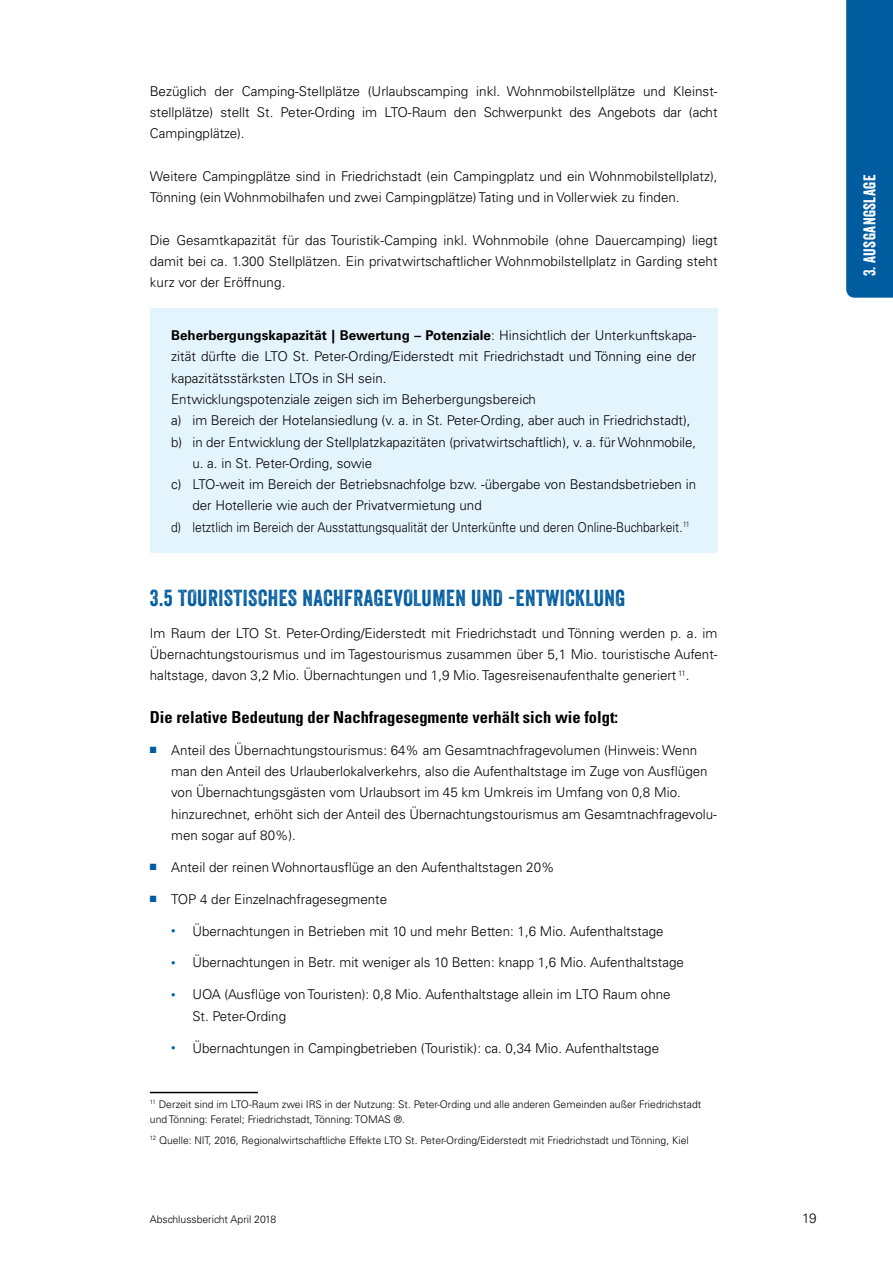
<style>
.page{position:relative;width:893px;height:1263px;background:#fff}
.page>*{position:absolute;margin:0;border:0;box-sizing:border-box;transform-origin:0 0}
.t1{font:22.5px "Veneer";letter-spacing:.02em;color:#005b9f}
.t2{font:700 condensed 16.5px "Univers LT Std";color:#000}
.t3{font:16.5px "Veneer";letter-spacing:.02em;color:#fff}
.t4{font:300 13.5px/21.3px "Univers LT Std";color:#000;text-align:justify}
.t5{font:300 13.5px "Univers LT Std";color:#000;scale:.9 1}
.t6{font:700 13.5px "Univers LT Std";color:#000}
.t7{font:300 10.5px/15px "Univers LT Std";color:#000}
.s1{font-weight:300}
.s2{color:#005b9f}
.s3{font-size:9px;color:#005b9f}
</style>
<div class="page">
<div style="left:150px;top:308px;width:568px;height:245px;background:#e4f4fd"></div>
<div style="left:846px;top:0;width:47px;height:298px;background:#005b9f"></div>
<hr style="left:150px;top:1092px;width:108px;height:1px;background:#000">
<p class="t4" style="left:150px;top:80px;width:569px">Bezüglich der Camping-Stellplätze (Urlaubscamping inkl. Wohnmobilstellplätze und Kleinst&shy;stellplätze) stellt St. Peter-Ording im LTO-Raum den Schwerpunkt des Angebots dar (acht Campingplätze).</p>
<p class="t4" style="left:150px;top:165px;width:569px">Weitere Campingplätze sind in Friedrichstadt (ein Campingplatz und ein Wohnmobilstellplatz),<br>Tönning (ein Wohnmobilhafen und zwei Campingplätze) Tating und in Vollerwiek zu finden.</p>
<p class="t4" style="left:150px;top:229px;width:569px">Die Gesamtkapazität für das Touristik-Camping inkl. Wohnmobile (ohne Dauercamping) liegt damit bei ca. 1.300 Stellplätzen. Ein privatwirtschaftlicher Wohnmobilstellplatz in Garding steht kurz vor der Eröffnung.</p>
<p class="t6" style="left:171px;top:327px;width:527px">Beherbergungskapazität | Bewertung – Potenziale<span class="s1">: Hinsichtlich der Unterkunftskapa-</span></p>
<p class="t4" style="left:171px;top:346px;width:527px">zität dürfte die LTO St. Peter-Ording/Eiderstedt mit Friedrichstadt und Tönning eine der</p>
<p class="t4" style="left:171px;top:367px;width:217px">kapazitätsstärksten LTOs in SH sein.</p>
<p class="t4" style="left:171px;top:389px;width:366px">Entwicklungspotenziale zeigen sich im Beherbergungsbereich</p>
<p class="t4" style="left:171px;top:410px;width:521px">a) im Bereich der Hotelansiedlung (v. a. in St. Peter-Ording, aber auch in Friedrichstadt),</p>
<p class="t4" style="left:171px;top:431px;width:527px">b) in der Entwicklung der Stellplatzkapazitäten (privatwirtschaftlich), v. a. für Wohnmobile,</p>
<p class="t4" style="left:192px;top:452px;width:181px">u. a. in St. Peter-Ording, sowie</p>
<p class="t4" style="left:171px;top:474px;width:527px">c) LTO-weit im Bereich der Betriebsnachfolge bzw. -übergabe von Bestandsbetrieben in</p>
<p class="t4" style="left:192px;top:495px;width:291px">der Hotellerie wie auch der Privatvermietung und</p>
<p class="t5" style="left:171px;top:519px;width:578px">d) letztlich im Bereich der Ausstattungsqualität der Unterkünfte und deren Online-Buchbarkeit.<sup>11</sup></p>
<h1 class="t1" style="left:150px;top:584px;width:477px">3.5 TOURISTISCHES NACHFRAGEVOLUMEN UND -ENTWICKLUNG</h1>
<p class="t4" style="left:150px;top:622px;width:569px">Im Raum der LTO St. Peter-Ording/Eiderstedt mit Friedrichstadt und Tönning werden p. a. im Übernachtungstourismus und im Tagestourismus zusammen über 5,1 Mio. touristische Aufent&shy;haltstage, davon 3,2 Mio. Übernachtungen und 1,9 Mio. Tagesreisenaufenthalte generiert <sup>11</sup>.</p>
<p class="t2" style="left:150px;top:707px;width:470px">Die relative Bedeutung der Nachfragesegmente verhält sich wie folgt:</p>
<p class="t4" style="left:171px;top:739px;width:547px;text-align:left;text-indent:-21px"><span class="s2">■</span> Anteil des Übernachtungstourismus: 64% am Gesamtnachfragevolumen (Hinweis: Wenn man den Anteil des Urlauberlokalverkehrs, also die Aufenthaltstage im Zuge von Ausflügen von Übernachtungsgästen vom Urlaubsort im 45 km Umkreis im Umfang von 0,8 Mio. hinzurechnet, erhöht sich der Anteil des Übernachtungstourismus am Gesamtnachfragevolu&shy;men sogar auf 80%).</p>
<p class="t4" style="left:150px;top:856px;width:406px"><span class="s2">■</span> Anteil der reinen Wohnortausflüge an den Aufenthaltstagen 20%</p>
<p class="t4" style="left:150px;top:888px;width:239px"><span class="s2">■</span> TOP 4 der Einzelnachfragesegmente</p>
<p class="t4" style="left:171px;top:920px;width:494px"><span class="s3">•</span> Übernachtungen in Betrieben mit 10 und mehr Betten: 1,6 Mio. Aufenthaltstage</p>
<p class="t4" style="left:171px;top:952px;width:514px"><span class="s3">•</span> Übernachtungen in Betr. mit weniger als 10 Betten: knapp 1,6 Mio. Aufenthaltstage</p>
<p class="t4" style="left:192px;top:984px;width:480px;text-indent:-21px"><span class="s3">•</span> UOA (Ausflüge von Touristen): 0,8 Mio. Aufenthaltstage allein im LTO Raum ohne<br>St. Peter-Ording</p>
<p class="t4" style="left:171px;top:1037px;width:489px"><span class="s3">•</span> Übernachtungen in Campingbetrieben (Touristik): ca. 0,34 Mio. Aufenthaltstage</p>
<p class="t7" style="left:150px;top:1096px;width:553px"><sup>11</sup> Derzeit sind im LTO-Raum zwei IRS in der Nutzung: St. Peter-Ording und alle anderen Gemeinden außer Friedrichstadt und Tönning: Feratel; Friedrichstadt, Tönning: TOMAS ®.</p>
<p class="t7" style="left:150px;top:1132px;width:540px"><sup>12</sup> Quelle: NIT, 2016, Regionalwirtschaftliche Effekte LTO St. Peter-Ording/Eiderstedt mit Friedrichstadt und Tönning, Kiel</p>
<p class="t7" style="left:150px;top:1211px;width:128px">Abschlussbericht April 2018</p>
<p class="t4" style="left:802px;top:1207px;width:16px">19</p>
<p class="t3" style="left:859px;top:276px;width:103px;rotate:-90deg">3. Ausgangslage</p>
</div>
